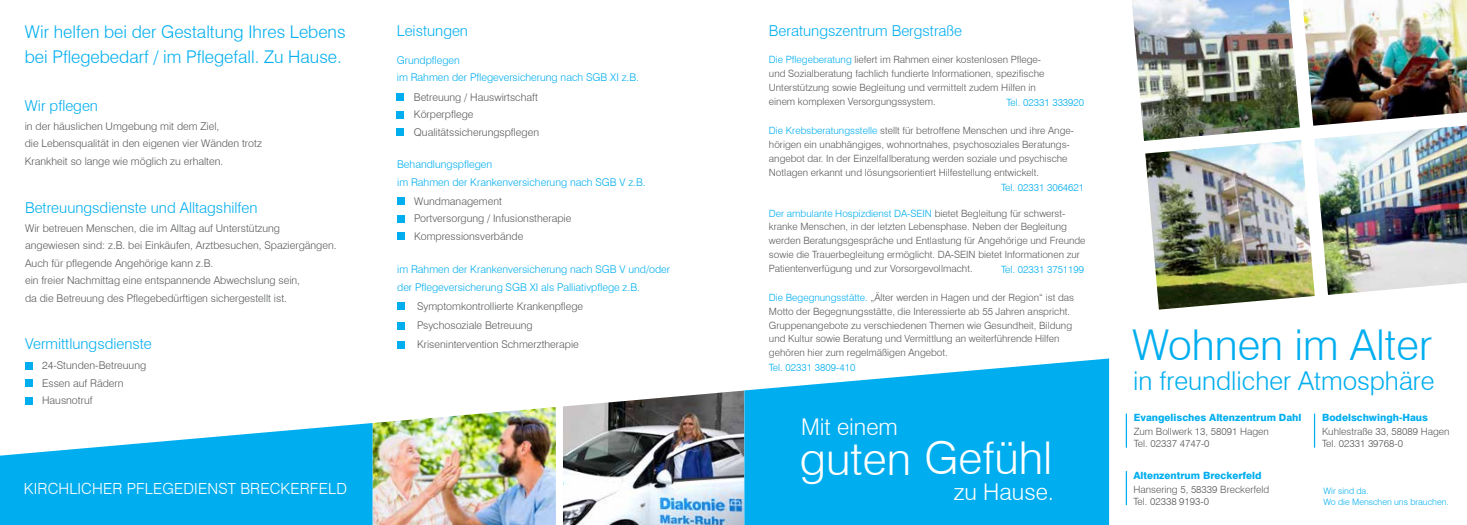
<style>
.page{position:relative;width:1467px;height:525px;background:#fff}
.page>*{position:absolute;margin:0;border:0;box-sizing:border-box;transform-origin:0 0}
.t1{font:300 45.25px "Swiss 721 BT";color:#fff}
.t2{font:300 42.5px "Swiss 721 BT";color:#00aeef}
.t3{font:300 26px "Swiss 721 BT";color:#00aeef}
.t4{font:300 23.12px "Swiss 721 BT";color:#fff}
.t5{font:300 17.5px/25px "Swiss 721 BT";color:#00aeef}
.t6{font:300 15.25px "Swiss 721 BT";letter-spacing:.01em;color:#fff}
.t7{font:300 15px "Swiss 721 BT";color:#00aeef}
.t8{font:300 10.62px/17.5px "Swiss 721 BT";color:#58595b}
.t9{font:300 10.62px/17.5px "Swiss 721 BT";color:#00aeef}
.t10{font:300 10px/13.8px "Swiss 721 BT";color:#58595b}
.t11{font:800 10px "Swiss 721 BT";color:#00aeef}
.t12{font:300 10px "Swiss 721 BT";color:#00aeef}
.t13{font:300 8.88px/11px "Swiss 721 BT";color:#00aeef}
.s1{color:#00aeef}
</style>
<div class="page">
<svg style="left:0;top:423px;width:373px;height:101px;fill:#00aeef"></svg>
<img style="left:1303px;top:0;width:164px;height:126px">
<div style="left:25px;top:362px;width:7px;height:7px;background:#00aeef"></div>
<div style="left:25px;top:379px;width:7px;height:7px;background:#00aeef"></div>
<div style="left:25px;top:397px;width:7px;height:7px;background:#00aeef"></div>
<div style="left:397px;top:94px;width:7px;height:7px;background:#00aeef"></div>
<div style="left:397px;top:111px;width:7px;height:7px;background:#00aeef"></div>
<div style="left:397px;top:129px;width:7px;height:7px;background:#00aeef"></div>
<div style="left:397px;top:198px;width:7px;height:7px;background:#00aeef"></div>
<div style="left:397px;top:215px;width:7px;height:7px;background:#00aeef"></div>
<div style="left:397px;top:233px;width:7px;height:7px;background:#00aeef"></div>
<div style="left:397px;top:302px;width:7px;height:8px;background:#00aeef"></div>
<div style="left:397px;top:322px;width:7px;height:7px;background:#00aeef"></div>
<div style="left:397px;top:341px;width:7px;height:7px;background:#00aeef"></div>
<img style="left:373px;top:407px;width:183px;height:117px">
<img style="left:563px;top:390px;width:181px;height:134px">
<svg style="left:744px;top:358px;width:365px;height:166px;fill:#00aeef"></svg>
<hr style="left:1126px;top:413px;width:1px;height:34px;background:#00aeef">
<img style="left:1132px;top:0;width:168px;height:141px">
<img style="left:1145px;top:140px;width:170px;height:169px">
<img style="left:1314px;top:125px;width:153px;height:170px">
<hr style="left:1126px;top:471px;width:1px;height:34px;background:#00aeef">
<hr style="left:1314px;top:413px;width:1px;height:34px;background:#00aeef">
<h3 class="t5" style="left:25px;top:19px;width:322px">Wir helfen bei der Gestaltung I hres Lebens bei Pflegebedarf / im Pflegefall. Zu H ause.</h3>
<h3 class="t7" style="left:25px;top:97px;width:75px">Wir pflegen</h3>
<p class="t8" style="left:25px;top:117px;width:239px">in der häuslichen Umgebung mit dem Ziel,<br>die Lebensqualität in den eigenen vier Wänden trotz<br>Krankheit so lange wie möglich zu erhalten.</p>
<h3 class="t7" style="left:25px;top:198px;width:234px">Betreuungsdienste und Alltagshilfen</h3>
<p class="t8" style="left:25px;top:219px;width:313px">Wir betreuen Menschen, die im Alltag auf Unterstützung angewiesen sind: z.B. bei Einkäufen, Arztbesuchen, Spaziergängen.<br>Auch für pflegende Angehörige kann z.B.<br>ein freier Nachmittag eine entspannende Abwechslung sein,<br>da die Betreuung des Pflegebedürftigen sichergestellt ist.</p>
<h3 class="t7" style="left:25px;top:334px;width:128px">Vermittlungsdienste</h3>
<p class="t8" style="left:42px;top:356px;width:106px">24-Stunden-Betreuung<br>Essen auf Rädern<br>Hausnotruf</p>
<h3 class="t6" style="left:24px;top:479px;width:267px">Kirchlicher Pflegedienst Breckerfeld</h3>
<h3 class="t7" style="left:397px;top:22px;width:73px">Leistungen</h3>
<p class="t9" style="left:397px;top:51px;width:244px">Grundpflegen<br>im Rahmen der Pflegeversicherung nach SGB XI z.B.</p>
<p class="t8" style="left:414px;top:88px;width:127px">Betreuung / H auswirtschaft<br>Körperpflege<br>Qualitätssicherungspflegen</p>
<p class="t9" style="left:397px;top:155px;width:250px">Behandlungspflegen<br>im Rahmen der Krankenversicherung nach SGB V z.B.</p>
<p class="t8" style="left:414px;top:192px;width:159px">Wundmanagement<br>Portversorgung / I nfusionstherapie<br>Kompressionsverbände</p>
<p class="t9" style="left:397px;top:260px;width:275px">im Rahmen der Krankenversicherung nach SGB V und/oder der Pflegeversicherung SGB XI als Palliativpflege z.B.</p>
<p class="t8" style="left:417px;top:296px;width:168px;line-height:19.2px">Symptomkontrollierte Krankenpflege<br>Psychosoziale Betreuung<br>Krisenintervention Schmerztherapie</p>
<h3 class="t7" style="left:769px;top:22px;width:195px">Beratungszentrum Bergstraße</h3>
<p class="t10" style="left:769px;top:53px;width:277px"><span class="s1">Die Pflegeberatung</span> liefert im Rahmen einer kostenlosen Pflege&shy;und Sozialberatung fachlich fundierte I nformationen, spezifische Unterstützung sowie Begleitung und vermittelt zudem H ilfen in einem komplexen Versorgungssystem.</p>
<p class="t10" style="left:769px;top:124px;width:307px"><span class="s1">Die Krebsberatungsstelle</span> stellt für betroffene Menschen und ihre Ange&shy;hörigen ein unabhängiges, wohnortnahes, psychosoziales Beratungs&shy;angebot dar. I n der Einzelfallberatung werden soziale und psychische Notlagen erkannt und lösungsorientiert H ilfestellung entwickelt.</p>
<p class="t10" style="left:769px;top:206px;width:318px"><span class="s1">Der ambulante Hospizdienst DA-SEIN</span> bietet Begleitung für schwerst&shy;kranke Menschen, in der letzten Lebensphase. Neben der Begleitung werden Beratungsgespräche und Entlastung für Angehörige und Freunde sowie die Trauerbegleitung ermöglicht. DA-SEIN bietet I nformationen zur Patientenverfügung und zur Vorsorgevollmacht.</p>
<p class="t12" style="left:1006px;top:96px;width:79px">Tel. 02331 333920</p>
<p class="t12" style="left:1001px;top:181px;width:85px">Tel. 02331 3064621</p>
<p class="t12" style="left:1001px;top:263px;width:85px">Tel. 02331 3751199</p>
<p class="t10" style="left:769px;top:290px;width:307px"><span class="s1">Die Begegnungsstätte.</span> „Älter werden in Hagen und der Region“ ist das Motto der Begegnungsstätte, die I nteressierte ab 55 Jahren anspricht.<br>Gruppenangebote zu verschiedenen Themen wie Gesundheit, Bildung und Kultur sowie Beratung und Vermittlung an weiterführende H ilfen gehören hier zum regelmäßigen Angebot.</p>
<p class="t12" style="left:769px;top:361px;width:88px">Tel. 02331 3809-410</p>
<h3 class="t4" style="left:801px;top:412px;width:98px">Mit einem</h3>
<h1 class="t1" style="left:800px;top:430px;width:254px">guten Gefühl</h1>
<h3 class="t4" style="left:954px;top:477px;width:102px">zu Hause.</h3>
<h2 class="t2" style="left:1132px;top:318px;width:301px">Wohnen im Alter</h2>
<h3 class="t3" style="left:1133px;top:365px;width:303px">in freundlicher Atmosphäre</h3>
<p class="t11" style="left:1134px;top:410px;width:169px">Evangelisches Altenzentrum Dahl</p>
<p class="t10" style="left:1134px;top:424px;width:137px;line-height:12.5px">Zum Bollwerk 13, 58091 Hagen<br>Tel. 02337 4747-0</p>
<p class="t11" style="left:1133px;top:469px;width:130px">Altenzentrum Breckerfeld</p>
<p class="t10" style="left:1133px;top:483px;width:137px;line-height:12.5px">H ansering 5, 58339 Breckerfeld<br>Tel. 02338 9193-0</p>
<p class="t11" style="left:1322px;top:410px;width:108px">Bodelschwingh-Haus</p>
<p class="t10" style="left:1322px;top:424px;width:129px;line-height:12.5px">Kuhlestraße 33, 58089 H agen<br>Tel. 02331 39768-0</p>
<p class="t13" style="left:1323px;top:485px;width:127px">Wir sind da.<br>Wo die Menschen uns brauchen.</p>
</div>
